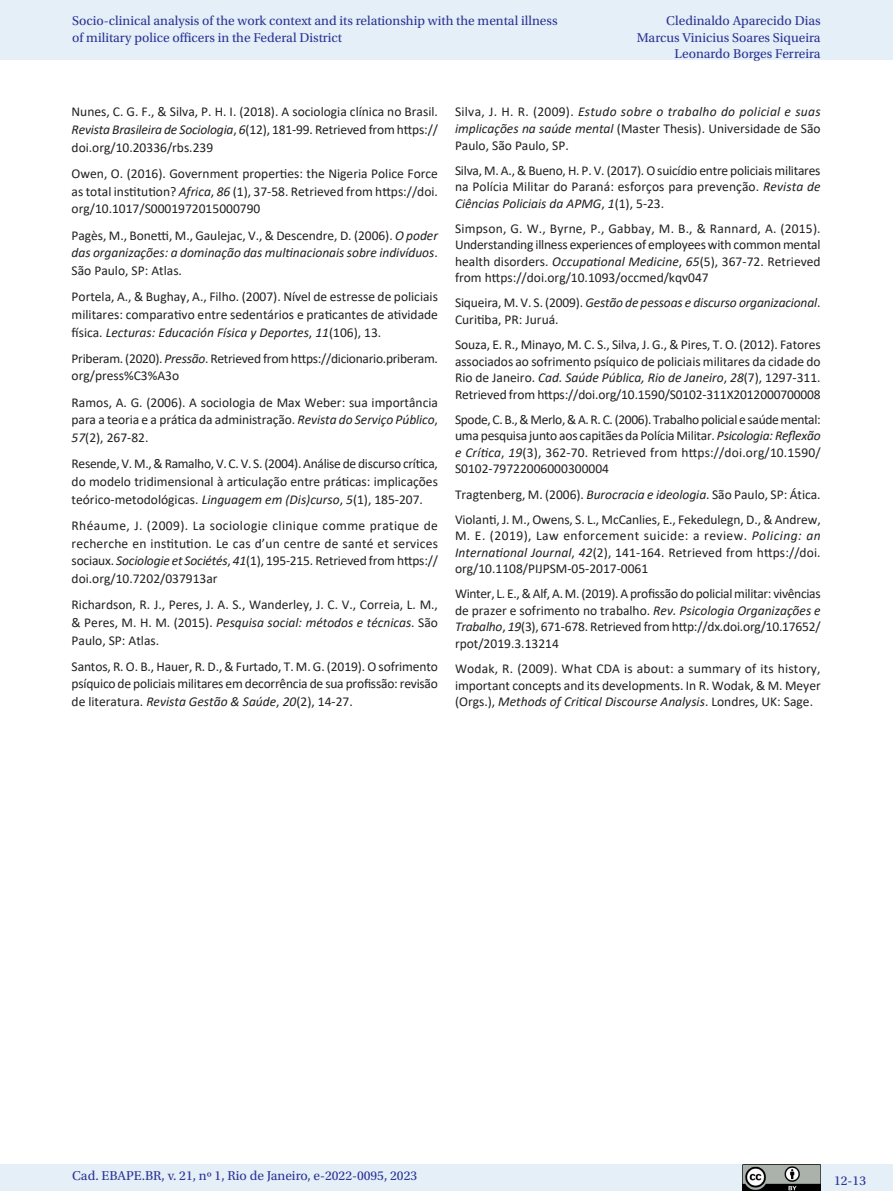
<style>
.page{position:relative;width:893px;height:1191px;background:#fff}
.page>*{position:absolute;margin:0;border:0;box-sizing:border-box;transform-origin:0 0}
.Referencias{font:13.5px/16.5px "Calibri";color:#231f20;text-align:justify}
.t1{font:13.5px/16.5px "Utopia Std";color:#2b3393}
.Referencias-2{font:13.5px/17.7px "Calibri";letter-spacing:-.02em;color:#231f20}
.s1{font-style:italic}
</style>
<div class="page">
<div style="left:0;top:0;width:893px;height:60px;background:#e4eff8"></div>
<div style="left:0;top:1164px;width:893px;height:27px;background:#e4eff8"></div>
<img style="left:743px;top:1164px;width:78px;height:27px">
<p class="t1" style="left:72px;top:13px;width:487px">Socio-clinical analysis of the work context and its relationship with the mental illness of military police officers in the Federal District</p>
<p class="t1" style="left:637px;top:13px;width:185px;text-align:right">Cledinaldo Aparecido Dias<br>Marcus Vinicius Soares Siqueira<br>Leonardo Borges Ferreira</p>
<p class="Referencias" style="left:72px;top:103px;width:368px;line-height:17.7px">Nunes, C. G. F., &amp; Silva, P. H. I. (2018). A sociologia clínica no Brasil.<br><span class="s1">Revista Brasileira de Sociologia</span>, <span class="s1">6</span>(12), 181-99. Retrieved from https:// doi.org/10.20336/rbs.239</p>
<p class="Referencias" style="left:72px;top:164px;width:368px;line-height:17.7px">Owen, O. (2016). Government properties: the Nigeria Police Force as total institution? <span class="s1">Africa</span>, <span class="s1">86</span> (1), 37-58. Retrieved from https://doi. org/10.1017/S0001972015000790</p>
<p class="Referencias" style="left:72px;top:226px;width:368px;line-height:17.7px">Pagès, M., Bonetti, M., Gaulejac, V., &amp; Descendre, D. (2006). <span class="s1">O poder das organizações: a dominação das multinacionais sobre indivíduos</span>.<br>São Paulo, SP: Atlas.</p>
<p class="Referencias" style="left:72px;top:287px;width:368px;line-height:17.7px">Portela, A., &amp; Bughay, A., Filho. (2007). Nível de estresse de policiais militares: comparativo entre sedentários e praticantes de atividade física. <span class="s1">Lecturas: Educación Física y Deportes</span>, <span class="s1">11</span>(106), 13.</p>
<p class="Referencias-2" style="left:72px;top:349px;width:368px">Priberam. (2020). <span class="s1">Pressão</span>. Retrieved from https://dicionario.priberam. org/press%C3%A3o</p>
<p class="Referencias" style="left:72px;top:393px;width:368px;line-height:17.7px">Ramos, A. G. (2006). A sociologia de Max Weber: sua importância para a teoria e a prática da administração. <span class="s1">Revista do Serviço Público</span>, <span class="s1">57</span>(2), 267-82.</p>
<p class="Referencias" style="left:72px;top:454px;width:368px;line-height:17.7px">Resende, V. M., &amp; Ramalho, V. C. V. S. (2004). Análise de discurso crítica, do modelo tridimensional à articulação entre práticas: implicações teórico-metodológicas. <span class="s1">Linguagem em (Dis)curso</span>, <span class="s1">5</span>(1), 185-207.</p>
<p class="Referencias" style="left:72px;top:516px;width:368px;line-height:17.7px">Rhéaume, J. (2009). La sociologie clinique comme pratique de recherche en institution. Le cas d’un centre de santé et services sociaux. <span class="s1">Sociologie et Sociétés</span>, <span class="s1">41</span>(1), 195-215. Retrieved from https:// doi.org/10.7202/037913ar</p>
<p class="Referencias" style="left:72px;top:595px;width:368px;line-height:17.7px">Richardson, R. J., Peres, J. A. S., Wanderley, J. C. V., Correia, L. M., &amp; Peres, M. H. M. (2015). <span class="s1">Pesquisa social: métodos e técnicas</span>. São Paulo, SP: Atlas.</p>
<p class="Referencias" style="left:72px;top:657px;width:368px;line-height:17.7px">Santos, R. O. B., Hauer, R. D., &amp; Furtado, T. M. G. (2019). O sofrimento psíquico de policiais militares em decorrência de sua profissão: revisão de literatura. <span class="s1">Revista Gestão &amp; Saúde</span>, <span class="s1">20</span>(2), 14-27.</p>
<p class="Referencias" style="left:455px;top:103px;width:367px">Silva, J. H. R. (2009). <span class="s1">Estudo sobre o trabalho do policial e suas implicações na saúde mental</span> (Master Thesis). Universidade de São Paulo, São Paulo, SP.</p>
<p class="Referencias" style="left:455px;top:161px;width:367px">Silva, M. A., &amp; Bueno, H. P. V. (2017). O suicídio entre policiais militares na Polícia Militar do Paraná: esforços para prevenção. <span class="s1">Revista de Ciências Policiais da APMG</span>, <span class="s1">1</span>(1), 5-23.</p>
<p class="Referencias" style="left:455px;top:220px;width:367px">Simpson, G. W., Byrne, P., Gabbay, M. B., &amp; Rannard, A. (2015).<br>Understanding illness experiences of employees with common mental health disorders. <span class="s1">Occupational Medicine</span>, <span class="s1">65</span>(5), 367-72. Retrieved from https://doi.org/10.1093/occmed/kqv047</p>
<p class="Referencias" style="left:455px;top:294px;width:367px">Siqueira, M. V. S. (2009). <span class="s1">Gestão de pessoas e discurso organizacional</span>.<br>Curitiba, PR: Juruá.</p>
<p class="Referencias" style="left:455px;top:336px;width:367px">Souza, E. R., Minayo, M. C. S., Silva, J. G., &amp; Pires, T. O. (2012). Fatores associados ao sofrimento psíquico de policiais militares da cidade do Rio de Janeiro. <span class="s1">Cad. Saúde Pública, Rio de Janeiro</span>, <span class="s1">28</span>(7), 1297-311.<br>Retrieved from https://doi.org/10.1590/S0102-311X2012000700008</p>
<p class="Referencias" style="left:455px;top:411px;width:367px">Spode, C. B., &amp; Merlo, &amp; A. R. C. (2006). Trabalho policial e saúde mental: uma pesquisa junto aos capitães da Polícia Militar. <span class="s1">Psicologia: Reflexão e Crítica</span>, <span class="s1">19</span>(3), 362-70. Retrieved from https://doi.org/10.1590/ S0102-79722006000300004</p>
<p class="Referencias" style="left:455px;top:485px;width:367px">Tragtenberg, M. (2006). <span class="s1">Burocracia e ideologia</span>. São Paulo, SP: Ática.</p>
<p class="Referencias" style="left:455px;top:510px;width:367px">Violanti, J. M., Owens, S. L., McCanlies, E., Fekedulegn, D., &amp; Andrew, M. E. (2019), Law enforcement suicide: a review. <span class="s1">Policing: an International Journal</span>, <span class="s1">42</span>(2), 141-164. Retrieved from https://doi. org/10.1108/PIJPSM-05-2017-0061</p>
<p class="Referencias" style="left:455px;top:585px;width:367px">Winter, L. E., &amp; Alf, A. M. (2019). A profissão do policial militar: vivências de prazer e sofrimento no trabalho. <span class="s1">Rev. Psicologia Organizações e Trabalho</span>, <span class="s1">19</span>(3), 671-678. Retrieved from http://dx.doi.org/10.17652/ rpot/2019.3.13214</p>
<p class="Referencias" style="left:455px;top:660px;width:367px">Wodak, R. (2009). What CDA is about: a summary of its history, important concepts and its developments. In R. Wodak, &amp; M. Meyer (Orgs.), <span class="s1">Methods of Critical Discourse Analysis</span>. Londres, UK: Sage.</p>
<p class="t1" style="left:72px;top:1167px;width:346px">Cad. EBAPE.BR, v. 21, nº 1, Rio de Janeiro, e-2022-0095, 2023</p>
<p class="t1" style="left:834px;top:1172px;width:33px">12-13</p>
</div>
